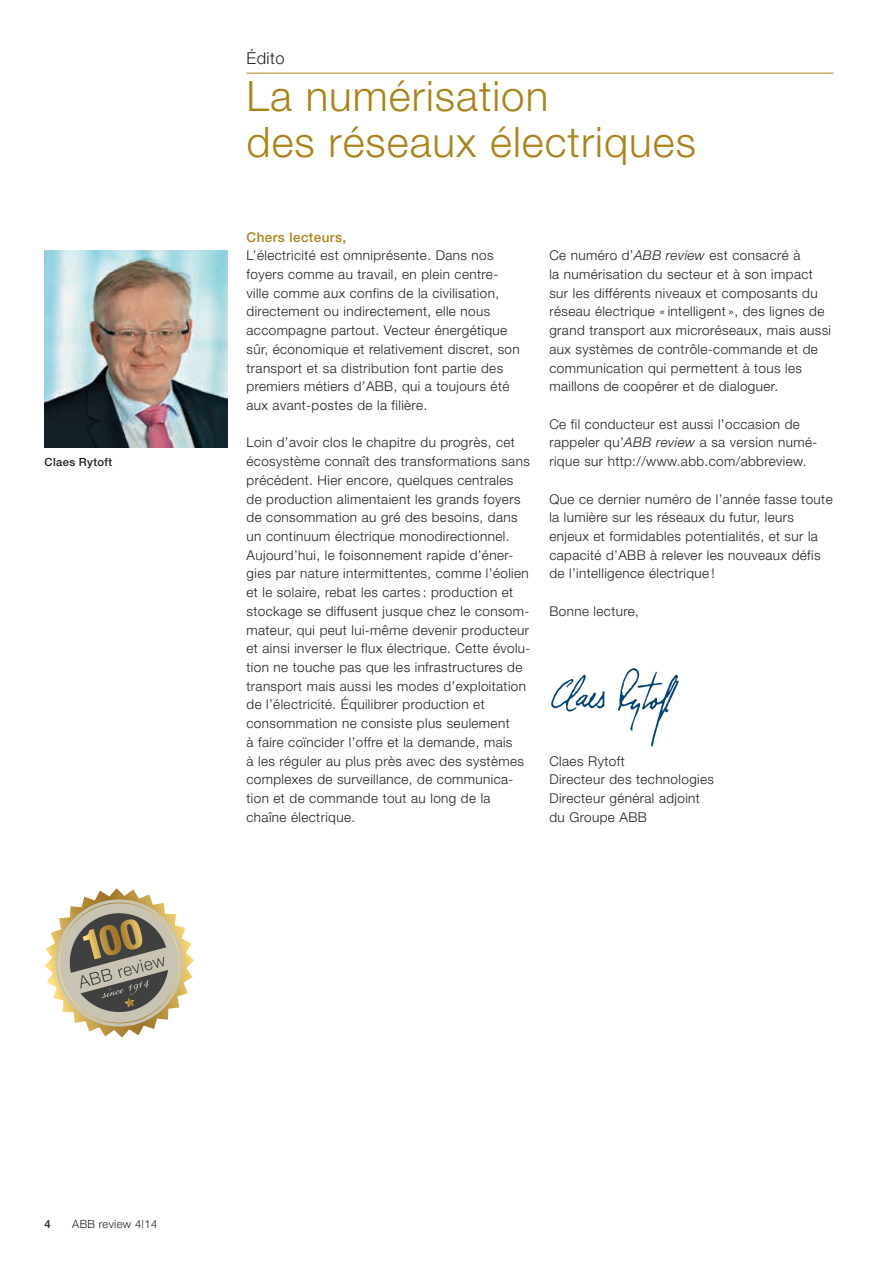
<style>
.page{position:relative;width:893px;height:1263px;background:#fff}
.page>*{position:absolute;margin:0;border:0;box-sizing:border-box;transform-origin:0 0}
.t1{font:300 42px/45.5px "Helvetica Neue";letter-spacing:.025em;color:#aa831b}
.t2{font:300 16.5px "Helvetica Neue";letter-spacing:.025em;color:#231f20}
.t3{font:300 13.5px/18.8px "Helvetica Neue";letter-spacing:.03em;color:#231f20}
.t4{font:500 13.5px "Helvetica Neue";letter-spacing:.03em;color:#aa831b}
.t5{font:300 11.25px "Helvetica Neue";letter-spacing:.03em;color:#231f20}
.t6{font:500 11.25px "Helvetica Neue";letter-spacing:.03em;color:#231f20}
.s1{font-style:italic}
</style>
<div class="page">
<hr style="left:247px;top:73px;width:586px;height:1px;background:#aa831b">
<img style="left:551px;top:668px;width:128px;height:79px">
<img style="left:45px;top:250px;width:183px;height:197px">
<svg style="left:44px;top:888px;width:150px;height:150px"></svg>
<p class="t6" style="left:45px;top:455px;width:69px">Claes Rytoft</p>
<p class="t2" style="left:247px;top:48px;width:40px">Édito</p>
<h1 class="t1" style="left:247px;top:73px;width:451px">La numérisation<br>des réseaux électriques</h1>
<p class="t4" style="left:247px;top:229px;width:101px">Chers lecteurs,</p>
<p class="t3" style="left:247px;top:246px;width:275px">L’électricité est omniprésente. Dans nos foyers comme au travail, en plein centre&shy;ville comme aux confins de la civilisation, directement ou indirectement, elle nous accompagne partout. Vecteur énergétique sûr, économique et relativement discret, son transport et sa distribution font partie des premiers métiers d’ABB, qui a toujours été aux avant-postes de la filière.</p>
<p class="t3" style="left:247px;top:433px;width:286px">Loin d’avoir clos le chapitre du progrès, cet écosystème connaît des transformations sans précédent. Hier encore, quelques centrales de production alimentaient les grands foyers de consommation au gré des besoins, dans un continuum électrique monodirectionnel.<br>Aujourd’hui, le foisonnement rapide d’éner&shy;gies par nature intermittentes, comme l’éolien et le solaire, rebat les cartes : production et stockage se diffusent jusque chez le consom&shy;mateur, qui peut lui-même devenir producteur et ainsi inverser le flux électrique. Cette évolu&shy;tion ne touche pas que les infrastructures de transport mais aussi les modes d’exploitation de l’électricité. Équilibrer production et consommation ne consiste plus seulement<br>à faire coïncider l’offre et la demande, mais<br>à les réguler au plus près avec des systèmes complexes de surveillance, de communica&shy;tion et de commande tout au long de la chaîne électrique.</p>
<p class="t3" style="left:549px;top:246px;width:283px">Ce numéro d’<span class="s1">ABB review</span> est consacré à<br>la numérisation du secteur et à son impact sur les différents niveaux et composants du réseau électrique « intelligent », des lignes de grand transport aux microréseaux, mais aussi aux systèmes de contrôle-commande et de communication qui permettent à tous les maillons de coopérer et de dialoguer.</p>
<p class="t3" style="left:549px;top:414px;width:270px">Ce fil conducteur est aussi l’occasion de rappeler qu’<span class="s1">ABB review</span> a sa version numé&shy;rique sur http://www.abb.com/abbreview.</p>
<p class="t3" style="left:549px;top:489px;width:285px">Que ce dernier numéro de l’année fasse toute la lumière sur les réseaux du futur, leurs enjeux et formidables potentialités, et sur la capacité d’ABB à relever les nouveaux défis de l’intelligence électrique !</p>
<p class="t3" style="left:549px;top:601px;width:91px">Bonne lecture,</p>
<p class="t3" style="left:549px;top:751px;width:166px">Claes Rytoft<br>Directeur des technologies<br>Directeur général adjoint du Groupe ABB</p>
<p class="t6" style="left:45px;top:1217px;width:8px">4</p>
<p class="t5" style="left:72px;top:1217px;width:86px">ABB review 4|14</p>
</div>
